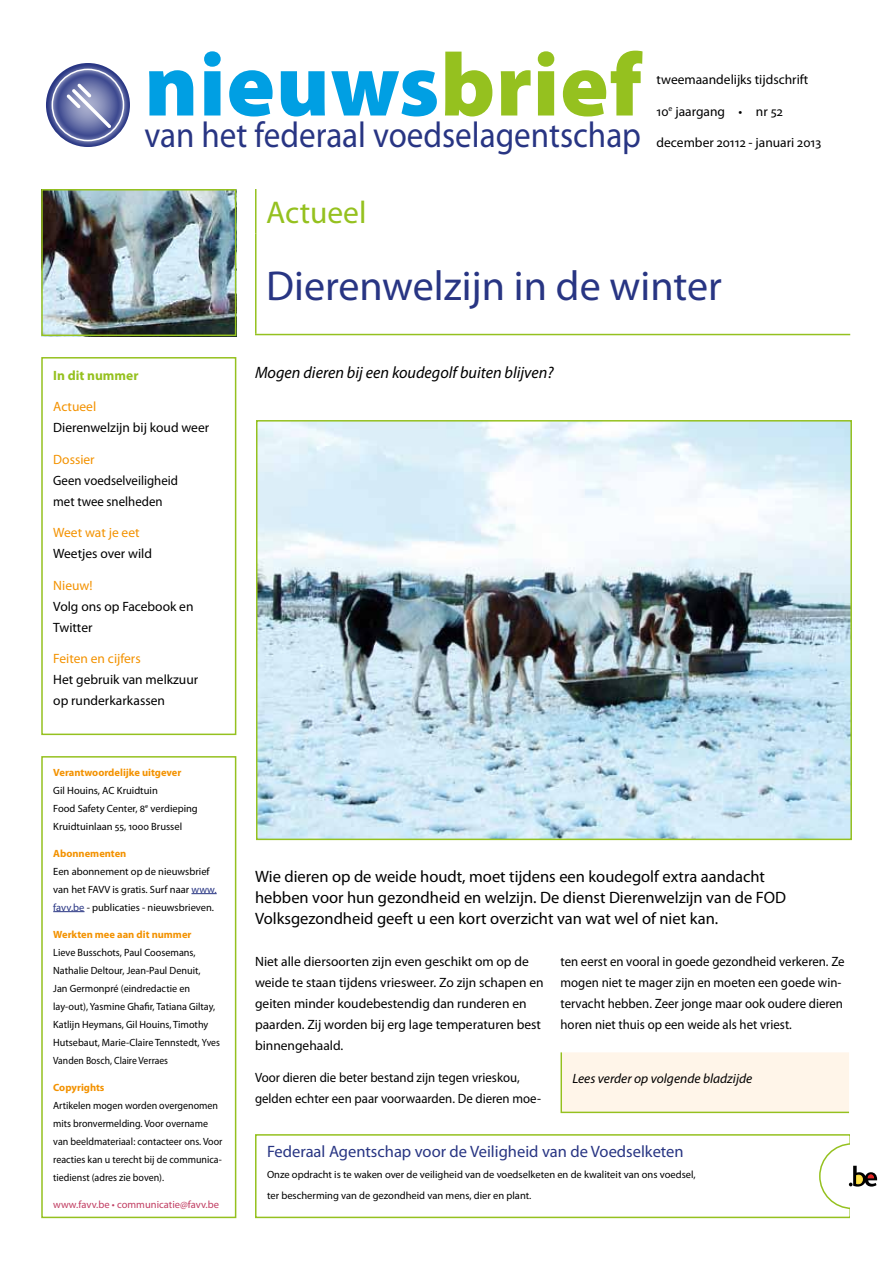
<style>
.page{position:relative;width:893px;height:1263px;background:#fff}
.page>*{position:absolute;margin:0;border:0;box-sizing:border-box;transform-origin:0 0}
.t1{font:900 90px "Myriad Pro";letter-spacing:.01em;color:#009fe3}
.t2{font:42px "Myriad Pro";color:#283583}
.t3{font:36px "Myriad Pro";color:#283583;scale:.92 1}
.t4{font:31.5px "Myriad Pro";color:#95c11f}
.t5{font:16.5px/21px "Myriad Pro";color:#000}
.t6{font:16.5px "Myriad Pro";color:#283583}
.t7{font:italic 16.5px "Myriad Pro";color:#000}
.t8{font:13.5px/21px "Myriad Pro";color:#000}
.t9{font:13.5px/21px "Myriad Pro";color:#000;scale:.95 1}
.t10{font:13.5px "Myriad Pro";color:#f39200}
.t11{font:italic 13.5px "Myriad Pro";color:#000}
.t12{font:700 13.5px "Myriad Pro";color:#95c11f}
.t13{font:10.5px/18px "Myriad Pro";color:#000}
.t14{font:10.5px/18px "Myriad Pro";color:#000;scale:.95 1}
.t15{font:700 10.5px "Myriad Pro";color:#f39200}
.t16{font:10.5px "Myriad Pro";color:#c13d62}
.s1{color:#95c11f}
.s2{color:#283583}
</style>
<div class="page">
<svg style="left:46px;top:63px;width:84px;height:84px;background:#505b9a"></svg>
<svg style="left:52px;top:69px;width:72px;height:72px"></svg>
<svg style="left:53px;top:70px;width:70px;height:70px;background:#56619e"></svg>
<svg style="left:67px;top:84px;width:44px;height:44px;background:#8f96be"></svg>
<div style="left:41px;top:357px;width:195px;height:378px;border:2px solid #95c11f"></div>
<svg style="left:191px;top:893px;width:26px;height:1px"></svg>
<hr style="left:53px;top:911px;width:32px;height:1px;background:#283583">
<div style="left:41px;top:756px;width:195px;height:462px;border:2px solid #95c11f"></div>
<div style="left:255px;top:1134px;width:596px;height:84px;border:2px solid #95c11f"></div>
<div style="left:820px;top:1144px;width:64px;height:64px;background:#fff;border-radius:50%"></div>
<div style="left:819px;top:1143px;width:66px;height:66px;border:2px solid #95c11f;border-radius:50%"></div>
<div style="left:851px;top:1134px;width:42px;height:84px;background:#fff"></div>
<svg style="left:849px;top:1166px;width:28px;height:20px"></svg>
<hr style="left:255px;top:189px;width:1px;height:45px;background:#95c11f">
<hr style="left:255px;top:234px;width:1px;height:100px;background:#95c11f">
<hr style="left:255px;top:334px;width:595px;height:1px;background:#95c11f">
<div style="left:561px;top:1051px;width:290px;height:61px;background:#fff5e9"></div>
<div style="left:560px;top:1050px;width:292px;height:63px;border:2px solid #95c11f"></div>
<img style="left:259px;top:423px;width:590px;height:414px">
<div style="left:256px;top:420px;width:596px;height:420px;border:2px solid #95c11f"></div>
<img style="left:44px;top:192px;width:189px;height:141px">
<div style="left:41px;top:189px;width:195px;height:147px;border:2px solid #95c11f"></div>
<h1 class="t1" style="left:144px;top:25px;width:499px">nieuws<span class="s1">brief</span></h1>
<h3 class="t3" style="left:144px;top:113px;width:541px">van het federaal voedselagentschap</h3>
<p class="t8" style="left:657px;top:69px;width:153px">tweemaandelijks tijdschrift</p>
<p class="t8" style="left:657px;top:100px;width:128px">10<sup>e</sup> jaargang • nr 52</p>
<p class="t8" style="left:657px;top:132px;width:166px">december 20112 - januari 2013</p>
<h3 class="t4" style="left:266px;top:193px;width:102px">Actueel</h3>
<p class="t12" style="left:53px;top:366px;width:87px">In dit nummer</p>
<p class="t10" style="left:53px;top:398px;width:44px">Actueel</p>
<p class="t8" style="left:53px;top:417px;width:157px">Dierenwelzijn bij koud weer</p>
<p class="t10" style="left:53px;top:451px;width:43px">Dossier</p>
<p class="t9" style="left:53px;top:469px;width:133px">Geen voedselveiligheid met twee snelheden</p>
<p class="t10" style="left:53px;top:524px;width:88px">Weet wat je eet</p>
<p class="t8" style="left:53px;top:543px;width:100px">Weetjes over wild</p>
<p class="t10" style="left:53px;top:577px;width:41px">Nieuw!</p>
<p class="t8" style="left:53px;top:595px;width:142px">Volg ons op Facebook en<br>Twitter</p>
<p class="t10" style="left:53px;top:650px;width:89px">Feiten en cijfers</p>
<p class="t8" style="left:53px;top:669px;width:147px">Het gebruik van melkzuur op runderkarkassen</p>
<p class="t15" style="left:53px;top:765px;width:130px">Verantwoordelijke uitgever</p>
<p class="t13" style="left:53px;top:781px;width:146px">Gil Houins, AC Kruidtuin<br>Food Safety Center, 8<sup>e</sup> verdieping<br>Kruidtuinlaan 55, 1000 Brussel</p>
<p class="t15" style="left:53px;top:846px;width:75px">Abonnementen</p>
<p class="t13" style="left:53px;top:862px;width:165px">Een abonnement op de nieuwsbrief van het FAVV is gratis. Surf naar <span class="s2">www. favv.be</span> - publicaties - nieuwsbrieven.</p>
<p class="t15" style="left:53px;top:927px;width:140px">Werkten mee aan dit nummer</p>
<p class="t13" style="left:53px;top:943px;width:168px">Lieve Busschots, Paul Coosemans, Nathalie Deltour, Jean-Paul Denuit,<br>Jan Germonpré (eindredactie en lay-out), Yasmine Ghafir, Tatiana Giltay, Katlijn Heymans, Gil Houins, Timothy Hutsebaut, Marie-Claire Tennstedt, Yves Vanden Bosch, Claire Verraes</p>
<p class="t15" style="left:53px;top:1080px;width:53px">Copyrights</p>
<p class="t14" style="left:53px;top:1096px;width:180px">Artikelen mogen worden overgenomen mits bronvermelding. Voor overname van beeldmateriaal: contacteer ons. Voor reacties kan u terecht bij de communica&shy;tiedienst (adres zie boven).</p>
<p class="t16" style="left:53px;top:1198px;width:167px">www.favv.be • communicatie@favv.be</p>
<h2 class="t2" style="left:266px;top:260px;width:457px">Dierenwelzijn in de winter</h2>
<h3 class="t7" style="left:255px;top:362px;width:300px">Mogen dieren bij een koudegolf buiten blijven?</h3>
<h3 class="t5" style="left:255px;top:866px;width:533px">Wie dieren op de weide houdt, moet tijdens een koudegolf extra aandacht hebben voor hun gezondheid en welzijn. De dienst Dierenwelzijn van de FOD<br>Volksgezondheid geeft u een kort overzicht van wat wel of niet kan.</h3>
<p class="t8" style="left:255px;top:951px;width:290px">Niet alle diersoorten zijn even geschikt om op de weide te staan tijdens vriesweer. Zo zijn schapen en geiten minder koudebestendig dan runderen en paarden. Zij worden bij erg lage temperaturen best binnengehaald.</p>
<p class="t9" style="left:255px;top:1066px;width:302px">Voor dieren die beter bestand zijn tegen vrieskou, gelden echter een paar voorwaarden. De dieren moe-</p>
<p class="t9" style="left:560px;top:951px;width:301px">ten eerst en vooral in goede gezondheid verkeren. Ze mogen niet te mager zijn en moeten een goede win&shy;tervacht hebben. Zeer jonge maar ook oudere dieren horen niet thuis op een weide als het vriest.</p>
<p class="t11" style="left:572px;top:1070px;width:181px">Lees verder op volgende bladzijde</p>
<h3 class="t6" style="left:267px;top:1141px;width:418px">Federaal Agentschap voor de Veiligheid van de Voedselketen</h3>
<p class="t13" style="left:267px;top:1163px;width:430px;line-height:21px">Onze opdracht is te waken over de veiligheid van de voedselketen en de kwaliteit van ons voedsel, ter bescherming van de gezondheid van mens, dier en plant.</p>
</div>
